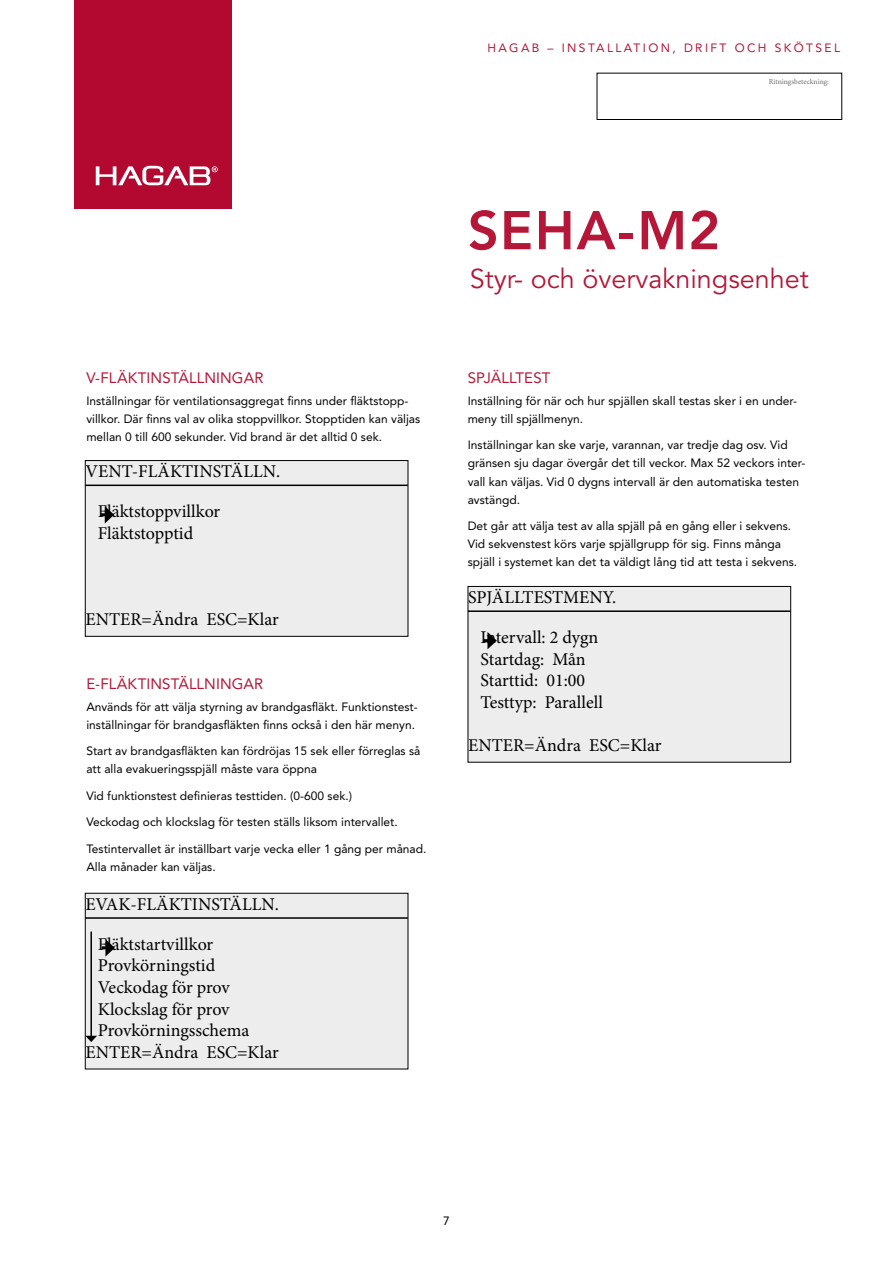
<style>
.page{position:relative;width:893px;height:1263px;background:#fff}
.page>*{position:absolute;margin:0;border:0;box-sizing:border-box;transform-origin:0 0}
.t1{font:800 54px "Avenir LT Std";letter-spacing:.025em;color:#b41737}
.t2{font:27px "Avenir LT Std";color:#b41737}
.t3{font:18px/21.6px "Minion Pro";color:#000}
.t4{font:15px "Avenir LT Std";letter-spacing:.005em;color:#b41737}
.t5{font:12px/18px "Avenir LT Std";color:#000}
.t6{font:12px "Avenir LT Std";letter-spacing:.2em;color:#b41737}
.t7{font:7.5px "Minion Pro";color:#706f6f}
</style>
<div class="page">
<div style="left:74px;top:0;width:158px;height:209px;background:#b30931"></div>
<svg style="left:96px;top:166px;width:122px;height:19px"></svg>
<div style="left:85px;top:461px;width:323px;height:175px;background:#ededed"></div>
<div style="left:85px;top:460px;width:323px;height:176px;border:1px solid #000"></div>
<svg style="left:101px;top:506px;width:13px;height:17px"></svg>
<hr style="left:85px;top:485px;width:323px;height:1px;background:#000">
<div style="left:85px;top:893px;width:323px;height:176px;background:#ededed"></div>
<div style="left:85px;top:893px;width:323px;height:176px;border:1px solid #000"></div>
<hr style="left:90px;top:931px;width:2px;height:105px;background:#000">
<svg style="left:85px;top:1036px;width:12px;height:6px"></svg>
<svg style="left:102px;top:939px;width:13px;height:17px"></svg>
<hr style="left:85px;top:917px;width:323px;height:2px;background:#000">
<div style="left:468px;top:586px;width:323px;height:176px;background:#ededed"></div>
<div style="left:468px;top:586px;width:323px;height:176px;border:1px solid #000"></div>
<svg style="left:484px;top:632px;width:13px;height:17px"></svg>
<hr style="left:468px;top:610px;width:323px;height:2px;background:#000">
<div style="left:597px;top:73px;width:245px;height:47px;border:1px solid #000"></div>
<p class="t6" style="left:487px;top:40px;width:354px">HAGAB – INSTALLATION, DRIFT OCH SKÖTSEL</p>
<p class="t7" style="left:769px;top:77px;width:62px">Ritningsbeteckning:</p>
<p class="t4" style="left:86px;top:369px;width:179px">V-FLÄKTINSTÄLLNINGAR</p>
<p class="t5" style="left:86px;top:392px;width:335px">Inställningar för ventilationsaggregat finns under fläktstopp&shy;villkor. Där finns val av olika stoppvillkor. Stopptiden kan väljas mellan 0 till 600 sekunder. Vid brand är det alltid 0 sek.</p>
<h3 class="t3" style="left:85px;top:460px;width:196px">VENT-FLÄKTINSTÄLLN.</h3>
<h3 class="t3" style="left:98px;top:501px;width:124px">Fläktstoppvillkor<br>Fläktstopptid</h3>
<h3 class="t3" style="left:85px;top:609px;width:195px">ENTER=Ändra ESC=Klar</h3>
<p class="t4" style="left:86px;top:675px;width:178px">E-FLÄKTINSTÄLLNINGAR</p>
<p class="t5" style="left:86px;top:698px;width:333px">Används för att välja styrning av brandgasfläkt. Funktionstest&shy;inställningar för brandgasfläkten finns också i den här menyn.</p>
<p class="t5" style="left:86px;top:742px;width:335px">Start av brandgasfläkten kan fördröjas 15 sek eller förreglas så att alla evakueringsspjäll måste vara öppna</p>
<p class="t5" style="left:86px;top:787px;width:267px">Vid funktionstest definieras testtiden. (0-600 sek.)</p>
<p class="t5" style="left:86px;top:813px;width:313px">Veckodag och klockslag för testen ställs liksom intervallet.</p>
<p class="t5" style="left:86px;top:840px;width:342px">Testintervallet är inställbart varje vecka eller 1 gång per månad.<br>Alla månader kan väljas.</p>
<h3 class="t3" style="left:85px;top:893px;width:195px">EVAK-FLÄKTINSTÄLLN.</h3>
<h3 class="t3" style="left:98px;top:933px;width:117px">Fläktstartvillkor</h3>
<h3 class="t3" style="left:98px;top:955px;width:119px">Provkörningstid</h3>
<h3 class="t3" style="left:98px;top:976px;width:133px">Veckodag för prov</h3>
<h3 class="t3" style="left:98px;top:998px;width:133px">Klockslag för prov</h3>
<h3 class="t3" style="left:98px;top:1020px;width:153px">Provkörningsschema</h3>
<h3 class="t3" style="left:85px;top:1041px;width:195px">ENTER=Ändra ESC=Klar</h3>
<h1 class="t1" style="left:468px;top:199px;width:254px">SEHA-M2</h1>
<h2 class="t2" style="left:470px;top:263px;width:341px">Styr- och övervakningsenhet</h2>
<p class="t4" style="left:468px;top:369px;width:84px">SPJÄLLTEST</p>
<p class="t5" style="left:468px;top:392px;width:331px">Inställning för när och hur spjällen skall testas sker i en under&shy;meny till spjällmenyn.</p>
<p class="t5" style="left:468px;top:436px;width:339px">Inställningar kan ske varje, varannan, var tredje dag osv. Vid gränsen sju dagar övergår det till veckor. Max 52 veckors inter&shy;vall kan väljas. Vid 0 dygns intervall är den automatiska testen avstängd.</p>
<p class="t5" style="left:468px;top:517px;width:331px">Det går att välja test av alla spjäll på en gång eller i sekvens.<br>Vid sekvenstest körs varje spjällgrupp för sig. Finns många spjäll i systemet kan det ta väldigt lång tid att testa i sekvens.</p>
<h3 class="t3" style="left:468px;top:586px;width:150px">SPJÄLLTESTMENY.</h3>
<h3 class="t3" style="left:480px;top:626px;width:124px">Intervall: 2 dygn<br>Startdag: Mån<br>Starttid: 01:00<br>Testtyp: Parallell</h3>
<h3 class="t3" style="left:468px;top:734px;width:195px">ENTER=Ändra ESC=Klar</h3>
<p class="t5" style="left:443px;top:1212px;width:8px">7</p>
</div>
